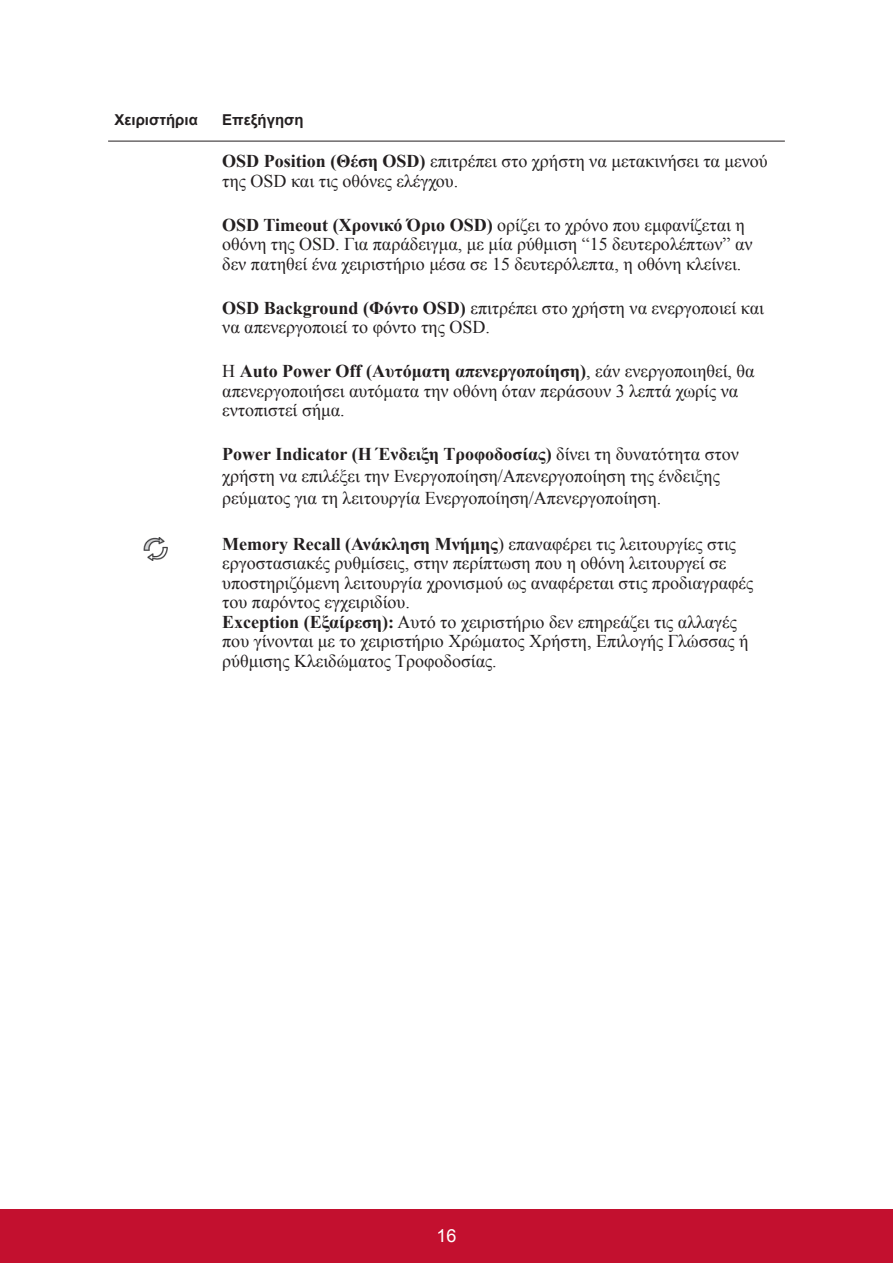
<style>
.page{position:relative;width:893px;height:1263px;background:#fff}
.page>*{position:absolute;margin:0;border:0;box-sizing:border-box;transform-origin:0 0}
.t1{font:18px/19.5px "Times New Roman";color:#231f20}
.t2{font:18px "Arial";color:#fff}
.t3{font:700 15px "Arial";color:#231f20}
.s1{font-weight:700}
</style>
<div class="page">
<div style="left:0;top:1210px;width:892px;height:53px;background:#c3102f"></div>
<img style="left:143px;top:537px;width:25px;height:24px">
<hr style="left:108px;top:141px;width:676px;height:1px;background:#231f20">
<p class="t3" style="left:114px;top:110px;width:85px">Χειριστήρια</p>
<p class="t3" style="left:222px;top:110px;width:83px">Επεξήγηση</p>
<p class="t1" style="left:222px;top:151px;width:547px"><span class="s1">OSD Position (Θέση OSD)</span> επιτρέπει στο χρήστη να μετακινήσει τα μενού της OSD και τις οθόνες ελέγχου.</p>
<p class="t1" style="left:222px;top:215px;width:531px"><span class="s1">OSD Timeout (Χρονικό Όριο OSD)</span> ορίζει το χρόνο που εμφανίζεται η οθόνη της OSD. Για παράδειγμα, με μία ρύθμιση “15 δευτερολέπτων” αν δεν πατηθεί ένα χειριστήριο μέσα σε 15 δευτερόλεπτα, η οθόνη κλείνει.</p>
<p class="t1" style="left:222px;top:298px;width:543px"><span class="s1">OSD Background (Φόντο OSD)</span> επιτρέπει στο χρήστη να ενεργοποιεί και να απενεργοποιεί το φόντο της OSD.</p>
<p class="t1" style="left:222px;top:361px;width:533px">Η <span class="s1">Auto Power Off (Αυτόματη απενεργοποίηση)</span>, εάν ενεργοποιηθεί, θα απενεργοποιήσει αυτόματα την οθόνη όταν περάσουν 3 λεπτά χωρίς να εντοπιστεί σήμα.</p>
<p class="t1" style="left:222px;top:443px;width:518px;line-height:21.6px"><span class="s1">Power Indicator (Η Ένδειξη Τροφοδοσίας)</span> δίνει τη δυνατότητα στον χρήστη να επιλέξει την Ενεργοποίηση/Απενεργοποίηση της ένδειξης ρεύματος για τη λειτουργία Ενεργοποίηση/Απενεργοποίηση.</p>
<p class="t1" style="left:222px;top:534px;width:532px"><span class="s1">Memory Recall (Ανάκληση Μνήμης</span>) επαναφέρει τις λειτουργίες στις εργοστασιακές ρυθμίσεις, στην περίπτωση που η οθόνη λειτουργεί σε υποστηριζόμενη λειτουργία χρονισμού ως αναφέρεται στις προδιαγραφές του παρόντος εγχειριδίου.<br><span class="s1">Exception (Εξαίρεση):</span> Αυτό το χειριστήριο δεν επηρεάζει τις αλλαγές που γίνονται με το χειριστήριο Χρώματος Χρήστη, Επιλογής Γλώσσας ή ρύθμισης Κλειδώματος Τροφοδοσίας.</p>
<p class="t2" style="left:436px;top:1223px;width:22px">16</p>
</div>
